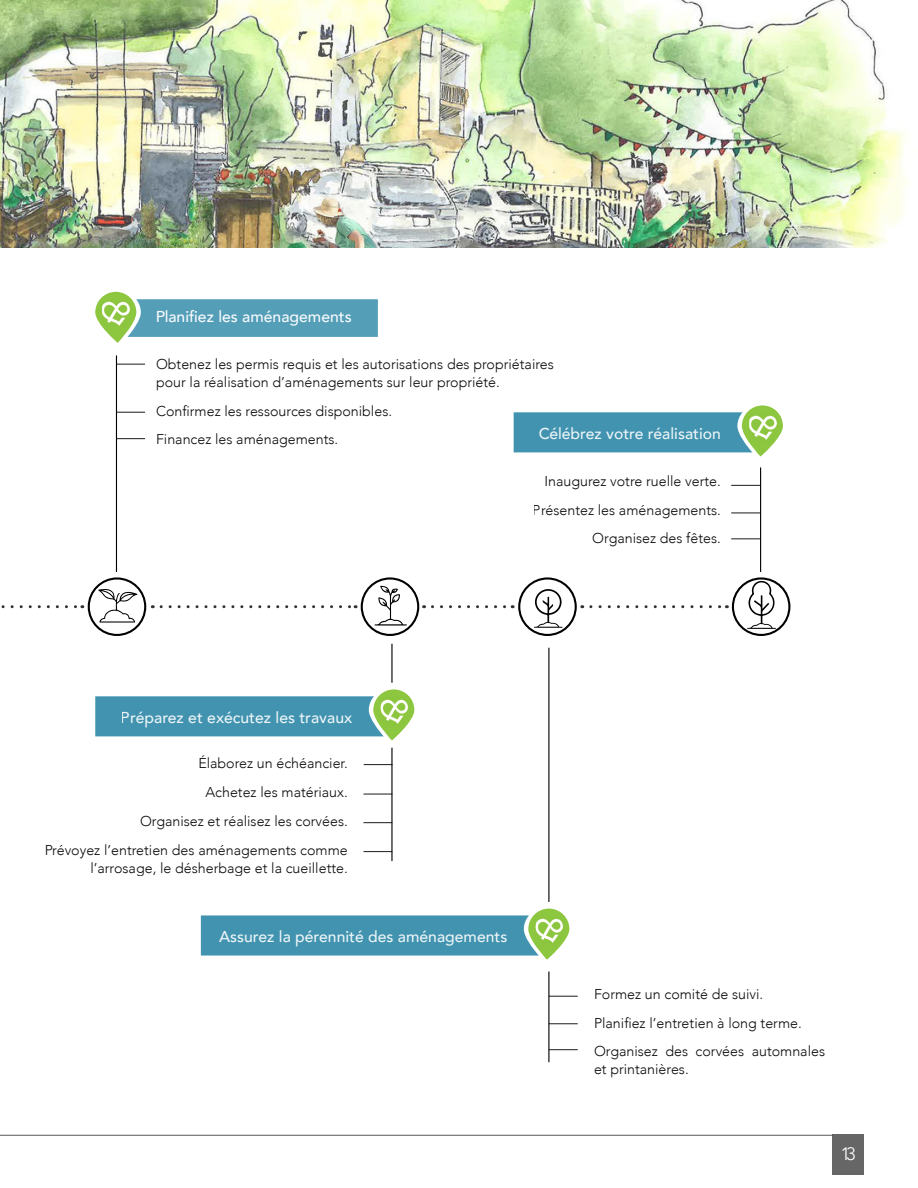
<style>
.page{position:relative;width:918px;height:1188px;background:#fff}
.page>*{position:absolute;margin:0;border:0;box-sizing:border-box;transform-origin:0 0}
.t1{font:18px "Avenir";color:#f7f7f7}
.t2{font:500 15.75px "Avenir";color:#fff}
.t3{font:300 14.25px/28.8px "Avenir";color:#000}
</style>
<div class="page">
<img style="left:0;top:0;width:909px;height:248px">
<hr style="left:0;top:1135px;width:832px;height:1px;background:#000">
<div style="left:832px;top:1135px;width:32px;height:40px;background:#666"></div>
<svg style="left:1px;top:605px;width:82px;height:3px"></svg>
<svg style="left:161px;top:605px;width:195px;height:3px"></svg>
<svg style="left:432px;top:605px;width:81px;height:3px"></svg>
<svg style="left:591px;top:605px;width:136px;height:3px"></svg>
<div style="left:95px;top:696px;width:285px;height:40px;background:#4193b0"></div>
<svg style="left:373px;top:689px;width:41px;height:51px"></svg>
<img style="left:381px;top:698px;width:28px;height:29px">
<div style="left:201px;top:915px;width:334px;height:41px;background:#4193b0"></div>
<svg style="left:528px;top:909px;width:41px;height:51px"></svg>
<img style="left:536px;top:917px;width:28px;height:29px">
<div style="left:514px;top:412px;width:234px;height:40px;background:#4193b0"></div>
<svg style="left:742px;top:405px;width:41px;height:52px"></svg>
<img style="left:749px;top:414px;width:29px;height:29px">
<div style="left:131px;top:299px;width:247px;height:38px;background:#549eb8"></div>
<svg style="left:95px;top:292px;width:41px;height:51px"></svg>
<img style="left:102px;top:300px;width:29px;height:29px">
<div style="left:88px;top:577px;width:58px;height:59px;border:2px solid #000;border-radius:50%"></div>
<div style="left:361px;top:577px;width:58px;height:59px;border:2px solid #000;border-radius:50%"></div>
<div style="left:518px;top:577px;width:59px;height:59px;border:2px solid #000;border-radius:50%"></div>
<div style="left:732px;top:577px;width:58px;height:59px;border:2px solid #000;border-radius:50%"></div>
<hr style="left:116px;top:355px;width:1px;height:217px;background:#000">
<hr style="left:760px;top:467px;width:1px;height:105px;background:#000">
<svg style="left:117px;top:364px;width:28px;height:1px"></svg>
<svg style="left:117px;top:412px;width:28px;height:1px"></svg>
<svg style="left:117px;top:438px;width:28px;height:1px"></svg>
<hr style="left:548px;top:648px;width:1px;height:254px;background:#000">
<hr style="left:548px;top:972px;width:1px;height:90px;background:#000">
<svg style="left:731px;top:485px;width:29px;height:1px"></svg>
<svg style="left:731px;top:512px;width:29px;height:1px"></svg>
<svg style="left:549px;top:996px;width:29px;height:1px"></svg>
<svg style="left:549px;top:1023px;width:29px;height:1px"></svg>
<svg style="left:549px;top:1049px;width:29px;height:1px"></svg>
<svg style="left:731px;top:538px;width:29px;height:1px"></svg>
<hr style="left:391px;top:644px;width:2px;height:39px;background:#000">
<hr style="left:363px;top:793px;width:29px;height:2px;background:#000">
<hr style="left:391px;top:748px;width:2px;height:113px;background:#000">
<svg style="left:364px;top:764px;width:29px;height:1px"></svg>
<svg style="left:363px;top:822px;width:29px;height:1px"></svg>
<svg style="left:363px;top:851px;width:29px;height:1px"></svg>
<svg style="left:98px;top:589px;width:40px;height:34px"></svg>
<svg style="left:375px;top:586px;width:32px;height:40px"></svg>
<svg style="left:746px;top:580px;width:31px;height:49px"></svg>
<svg style="left:534px;top:589px;width:28px;height:39px"></svg>
<p class="t2" style="left:155px;top:303px;width:198px">Planifiez les aménagements</p>
<p class="t3" style="left:156px;top:355px;width:399px;line-height:18px">Obtenez les permis requis et les autorisations des propriétaires pour la réalisation d’aménagements sur leur propriété.</p>
<p class="t3" style="left:156px;top:396px;width:238px">Confirmez les ressources disponibles.<br>Financez les aménagements.</p>
<p class="t3" style="left:533px;top:466px;width:189px;text-align:right">Inaugurez votre ruelle verte.<br>Présentez les aménagements.<br>Organisez des fêtes.</p>
<p class="t2" style="left:538px;top:420px;width:184px">Célébrez votre réalisation</p>
<p class="t2" style="left:121px;top:704px;width:233px">Préparez et exécutez les travaux</p>
<p class="t3" style="left:44px;top:749px;width:305px;text-align:right">Élaborez un échéancier.<br>Achetez les matériaux.<br>Organisez et réalisez les corvées.<br>Prévoyez l’entretien des aménagements comme</p>
<p class="t3" style="left:90px;top:853px;width:259px">l’arrosage, le désherbage et la cueillette.</p>
<p class="t2" style="left:219px;top:923px;width:290px">Assurez la pérennité des aménagements</p>
<p class="t3" style="left:594px;top:979px;width:233px">Formez un comité de suivi.<br>Planifiez l’entretien à long terme.<br>Organisez des corvées automnales</p>
<p class="t3" style="left:594px;top:1055px;width:96px">et printanières.</p>
<p class="t1" style="left:840px;top:1143px;width:17px">13</p>
</div>
